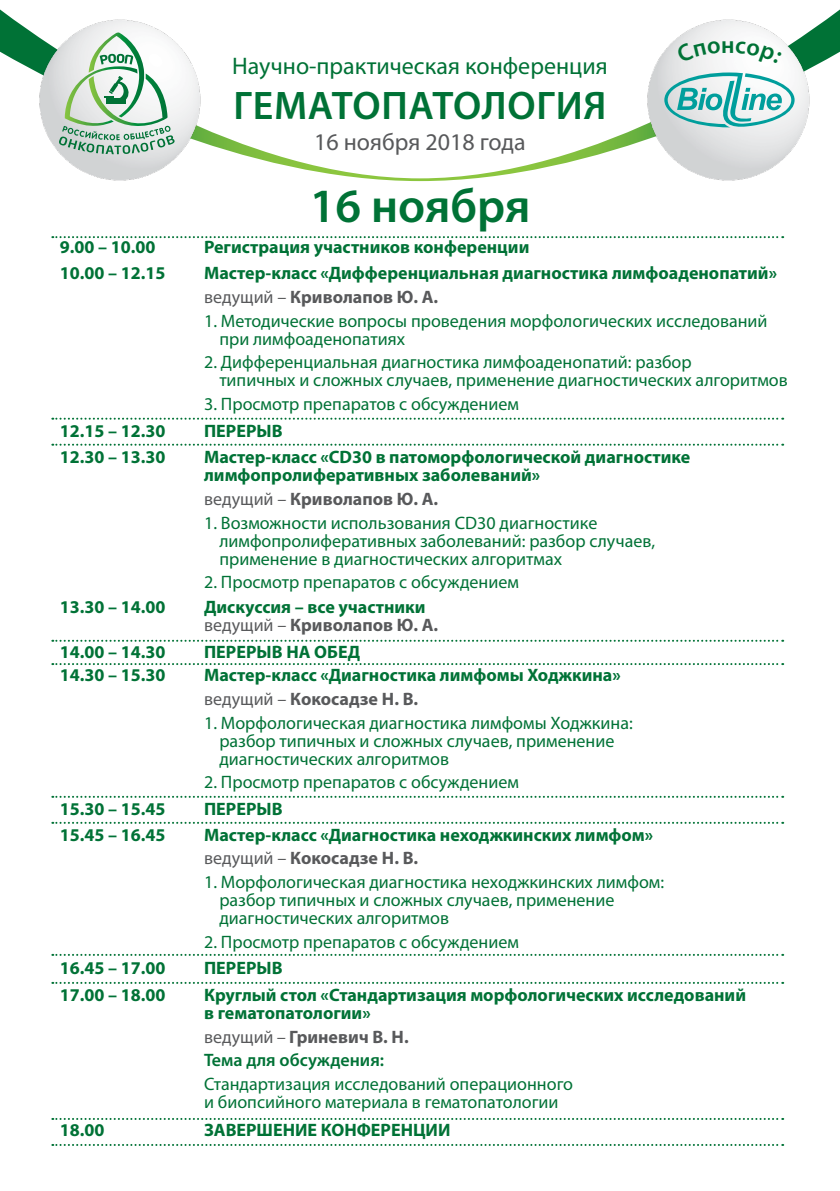
<style>
.page{position:relative;width:840px;height:1191px;background:#fff}
.page>*{position:absolute;margin:0;border:0;box-sizing:border-box;transform-origin:0 0}
.t1{font:600 48px "Myriad Pro";color:#007236}
.t2{font:600 40px "Myriad Pro";letter-spacing:.02em;color:#007236}
.t3{font:24px "Myriad Pro";color:#007236}
.t4{font:24px "Myriad Pro";color:#58595b}
.t5{font:600 24px "Myriad Pro";color:#007236}
.t6{font:18px/18px "Myriad Pro";color:#007236}
.t7{font:700 18px/23.6px "Myriad Pro";color:#007236}
.t8{font:600 18px/23.6px "Myriad Pro";color:#007236}
.t9{font:700 18px "Myriad Pro";color:#58595b}
.s1{font-weight:400;color:#58595b}
.s2{color:#58595b}
.s3{font-weight:400}
.s4{font-weight:400;font-style:italic;color:#58595b}
.s5{font-weight:700;color:#58595b}
</style>
<div class="page">
<svg style="left:0;top:9px;width:839px;height:172px"></svg>
<img style="left:28px;top:14px;width:177px;height:167px">
<svg style="left:59px;top:33px;width:115px;height:121px"></svg>
<img style="left:636px;top:14px;width:177px;height:167px">
<svg style="left:664px;top:72px;width:130px;height:59px"></svg>
<svg style="left:52px;top:418px;width:730px;height:2px"></svg>
<svg style="left:52px;top:444px;width:730px;height:2px"></svg>
<svg style="left:52px;top:663px;width:730px;height:2px"></svg>
<svg style="left:52px;top:796px;width:730px;height:2px"></svg>
<svg style="left:52px;top:822px;width:730px;height:2px"></svg>
<svg style="left:52px;top:954px;width:730px;height:2px"></svg>
<svg style="left:52px;top:982px;width:730px;height:2px"></svg>
<svg style="left:52px;top:1118px;width:730px;height:2px"></svg>
<svg style="left:52px;top:1144px;width:730px;height:2px"></svg>
<svg style="left:52px;top:236px;width:730px;height:2px"></svg>
<svg style="left:52px;top:640px;width:730px;height:2px"></svg>
<svg style="left:675px;top:41px;width:45px;height:22px"></svg>
<svg style="left:735px;top:41px;width:46px;height:24px"></svg>
<h3 class="t3" style="left:232px;top:51px;width:377px">Научно-практическая конференция</h3>
<h2 class="t2" style="left:233px;top:80px;width:374px">ГЕМАТОПАТОЛОГИЯ</h2>
<h3 class="t4" style="left:314px;top:128px;width:213px">16 ноября 2018 года</h3>
<h1 class="t1" style="left:309px;top:175px;width:222px">16 ноября</h1>
<p class="t7" style="left:60px;top:235px;width:97px">9.00 – 10.00</p>
<p class="t7" style="left:204px;top:235px;width:326px">Регистрация участников конференции</p>
<h3 class="t5" style="left:721px;top:30px;width:15px">н</h3>
<p class="t7" style="left:60px;top:261px;width:107px">10.00 – 12.15</p>
<p class="t7" style="left:204px;top:261px;width:574px">Мастер-класс «Дифференциальная диагностика лимфоаденопатий» <span class="s1">ведущий –</span> <span class="s2">Криволапов Ю. А.</span></p>
<p class="t6" style="left:219px;top:311px;width:549px;text-indent:-15px">1. Методические вопросы проведения морфологических исследований при лимфоаденопатиях</p>
<p class="t6" style="left:219px;top:353px;width:569px;text-indent:-15px">2. Дифференциальная диагностика лимфоаденопатий: разбор<br>типичных и сложных случаев, применение диагностических алгоритмов</p>
<p class="t6" style="left:204px;top:394px;width:316px">3. Просмотр препаратов с обсуждением</p>
<p class="t7" style="left:60px;top:445px;width:107px">12.30 – 13.30</p>
<p class="t7" style="left:204px;top:447px;width:487px;line-height:18px">Мастер-класс «CD30 в патоморфологической диагностике лимфопролиферативных заболеваний»</p>
<p class="t9" style="left:204px;top:487px;width:235px"><span class="s3">ведущий –</span> Криволапов Ю. А.</p>
<p class="t6" style="left:219px;top:513px;width:437px;text-indent:-15px">1. Возможности использования CD30 диагностике лимфопролиферативных заболеваний: разбор случаев, применение в диагностических алгоритмах</p>
<p class="t6" style="left:204px;top:573px;width:316px">2. Просмотр препаратов с обсуждением</p>
<p class="t7" style="left:60px;top:419px;width:107px">12.15 – 12.30</p>
<p class="t7" style="left:204px;top:419px;width:80px">ПЕРЕРЫВ</p>
<p class="t7" style="left:60px;top:595px;width:107px">13.30 – 14.00</p>
<p class="t7" style="left:204px;top:597px;width:235px;line-height:18px">Дискуссия – все участники <span class="s1">ведущий –</span> <span class="s2">Криволапов Ю. А.</span></p>
<p class="t7" style="left:60px;top:639px;width:107px">14.00 – 14.30</p>
<p class="t7" style="left:204px;top:639px;width:157px">ПЕРЕРЫВ НА ОБЕД</p>
<p class="t7" style="left:60px;top:663px;width:107px">14.30 – 15.30</p>
<p class="t7" style="left:204px;top:663px;width:418px">Мастер-класс «Диагностика лимфомы Ходжкина» <span class="s1">ведущий –</span> <span class="s2">Кокосадзе Н. В.</span></p>
<p class="t6" style="left:219px;top:713px;width:414px;text-indent:-15px">1. Морфологическая диагностика лимфомы Ходжкина: разбор типичных и сложных случаев, применение диагностических алгоритмов</p>
<p class="t6" style="left:204px;top:773px;width:316px">2. Просмотр препаратов с обсуждением</p>
<p class="t7" style="left:60px;top:797px;width:107px">15.30 – 15.45</p>
<p class="t7" style="left:204px;top:797px;width:80px">ПЕРЕРЫВ</p>
<p class="t7" style="left:60px;top:822px;width:107px">15.45 – 16.45</p>
<p class="t7" style="left:204px;top:822px;width:450px">Мастер-класс «Диагностика неходжкинских лимфом» <span class="s1">ведущий –</span> <span class="s2">Кокосадзе Н. В.</span></p>
<p class="t6" style="left:219px;top:872px;width:446px;text-indent:-15px">1. Морфологическая диагностика неходжкинских лимфом: разбор типичных и сложных случаев, применение диагностических алгоритмов</p>
<p class="t6" style="left:204px;top:932px;width:316px">2. Просмотр препаратов с обсуждением</p>
<p class="t7" style="left:60px;top:955px;width:107px">16.45 – 17.00</p>
<p class="t7" style="left:204px;top:955px;width:80px">ПЕРЕРЫВ</p>
<p class="t7" style="left:60px;top:982px;width:107px">17.00 – 18.00</p>
<p class="t7" style="left:204px;top:985px;width:543px;line-height:18px">Круглый стол «Стандартизация морфологических исследований в гематопатологии»</p>
<p class="t8" style="left:204px;top:1024px;width:206px"><span class="s1">ведущий</span> <span class="s4">–</span> <span class="s5">Гриневич В. Н.<br></span>Тема для обсуждения:</p>
<p class="t6" style="left:204px;top:1074px;width:370px">Стандартизация исследований операционного и биопсийного материала в гематопатологии</p>
<p class="t7" style="left:60px;top:1117px;width:46px">18.00</p>
<p class="t7" style="left:204px;top:1117px;width:248px">ЗАВЕРШЕНИЕ КОНФЕРЕНЦИИ</p>
</div>
